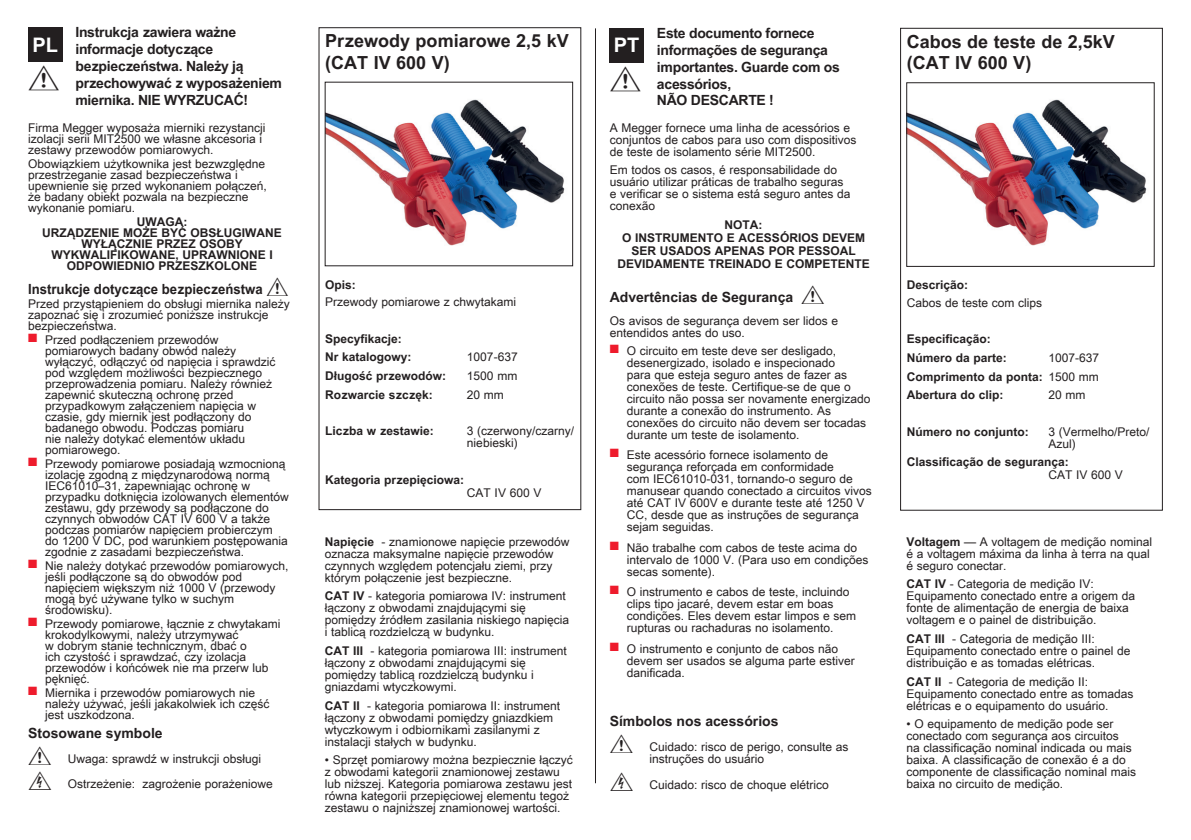
<style>
.page{position:relative;width:1191px;height:840px;background:#fff}
.page>*{position:absolute;margin:0;border:0;box-sizing:border-box;transform-origin:0 0}
.t1{font:700 20px "Arial Unicode MS";color:#fff}
.t2{font:700 18px/21.6px "Arial Unicode MS";color:#231f20}
.t3{font:700 14px/16.8px "Arial Unicode MS";letter-spacing:-.02em;color:#231f20}
.t4{font:700 14px "Arial Unicode MS";color:#231f20}
.t5{font:700 14px "Arial Unicode MS";color:#231f20;scale:.94 1}
.t6{font:12px/12px "Arial Unicode MS";color:#231f20}
.t7{font:700 12px/18.6px "Arial Unicode MS";color:#231f20}
.s1{font-weight:700}
.s2{font-weight:400}
</style>
<div class="page">
<hr style="left:595px;top:28px;width:1px;height:754px;background:#231f20">
<div style="left:318px;top:27px;width:263px;height:483px;border:1px solid #231f20"></div>
<img style="left:327px;top:95px;width:247px;height:156px">
<div style="left:28px;top:27px;width:34px;height:34px;background:#231f20"></div>
<div style="left:900px;top:28px;width:262px;height:482px;border:1px solid #231f20"></div>
<img style="left:908px;top:96px;width:247px;height:156px">
<div style="left:906px;top:82px;width:248px;height:185px;border:1px solid #231f20"></div>
<div style="left:609px;top:28px;width:34px;height:34px;background:#231f20"></div>
<h1 class="t1" style="left:32px;top:30px;width:27px">PL</h1>
<p class="t3" style="left:75px;top:25px;width:208px">Instrukcja zawiera ważne informacje dotyczące bezpieczeństwa. Należy ją przechowywać z wyposażeniem miernika. NIE WYRZUCAĆ!</p>
<p class="t6" style="left:28px;top:122px;width:239px;line-height:11px">Firma Megger wyposaża mierniki rezystancji izolacji serii MIT2500 we własne akcesoria i zestawy przewodów pomiarowych.</p>
<p class="t6" style="left:28px;top:157px;width:240px;line-height:11px">Obowiązkiem użytkownika jest bezwzględne przestrzeganie zasad bezpieczeństwa i upewnienie się przed wykonaniem połączeń, że badany obiekt pozwala na bezpieczne wykonanie pomiaru.</p>
<p class="t7" style="left:42px;top:216px;width:241px;line-height:11px;text-align:center">UWAGA:<br>URZĄDZENIE MOŻE BYĆ OBSŁUGIWANE<br>WYŁĄCZNIE PRZEZ OSOBY<br>WYKWALIFIKOWANE, UPRAWNIONE I<br>ODPOWIEDNIO PRZESZKOLONE</p>
<p class="t5" style="left:28px;top:279px;width:251px">Instrukcje dotyczące bezpieczeństwa</p>
<p class="t6" style="left:28px;top:298px;width:263px;line-height:11px">Przed przystąpieniem do obsługi miernika należy zapoznać się i zrozumieć poniższe instrukcje bezpieczeństwa.</p>
<p class="t6" style="left:45px;top:334px;width:232px;line-height:11px;text-indent:-17px"><sup>■</sup> Przed podłączeniem przewodów pomiarowych badany obwód należy wyłączyć, odłączyć od napięcia i sprawdzić pod względem możliwości bezpiecznego przeprowadzenia pomiaru. Należy również zapewnić skuteczną ochronę przed przypadkowym załączeniem napięcia w czasie, gdy miernik jest podłączony do badanego obwodu. Podczas pomiaru<br>nie należy dotykać elementów układu pomiarowego.</p>
<p class="t6" style="left:45px;top:458px;width:245px;line-height:11px;text-indent:-17px"><sup>■</sup> Przewody pomiarowe posiadają wzmocnioną izolację zgodną z międzynarodową normą IEC61010–31, zapewniając ochronę w przypadku dotknięcia izolowanych elementów zestawu, gdy przewody są podłączone do czynnych obwodów CAT IV 600 V a także podczas pomiarów napięciem probierczym do 1200 V DC, pod warunkiem postępowania zgodnie z zasadami bezpieczeństwa.</p>
<p class="t6" style="left:45px;top:560px;width:245px;line-height:11px;text-indent:-17px"><sup>■</sup> Nie należy dotykać przewodów pomiarowych, jeśli podłączone są do obwodów pod napięciem większym niż 1000 V (przewody mogą być używane tylko w suchym środowisku).</p>
<p class="t6" style="left:45px;top:617px;width:237px;line-height:11px;text-indent:-17px"><sup>■</sup> Przewody pomiarowe, łącznie z chwytakami krokodylkowymi, należy utrzymywać<br>w dobrym stanie technicznym, dbać o<br>ich czystość i sprawdzać, czy izolacja przewodów i końcówek nie ma przerw lub pęknięć.</p>
<p class="t6" style="left:45px;top:686px;width:226px;line-height:11px;text-indent:-17px"><sup>■</sup> Miernika i przewodów pomiarowych nie należy używać, jeśli jakakolwiek ich część jest uszkodzona.</p>
<p class="t4" style="left:28px;top:721px;width:136px">Stosowane symbole</p>
<p class="t6" style="left:68px;top:745px;width:207px;line-height:25.4px">Uwaga: sprawdź w instrukcji obsługi<br>Ostrzeżenie: zagrożenie porażeniowe</p>
<h2 class="t2" style="left:325px;top:30px;width:245px">Przewody pomiarowe 2,5 kV (CAT IV 600 V)</h2>
<p class="t7" style="left:325px;top:275px;width:32px">Opis:</p>
<p class="t6" style="left:325px;top:296px;width:193px">Przewody pomiarowe z chwytakami</p>
<p class="t7" style="left:325px;top:329px;width:88px">Specyfikacje:<br>Nr katalogowy:</p>
<p class="t6" style="left:467px;top:351px;width:52px">1007-637</p>
<p class="t7" style="left:325px;top:367px;width:122px">Długość przewodów:</p>
<p class="t6" style="left:467px;top:369px;width:52px">1500 mm</p>
<p class="t7" style="left:325px;top:385px;width:109px">Rozwarcie szczęk:</p>
<p class="t6" style="left:467px;top:388px;width:39px">20 mm</p>
<p class="t7" style="left:325px;top:422px;width:110px">Liczba w zestawie:</p>
<p class="t6" style="left:467px;top:424px;width:109px">3 (czerwony/czarny/ niebieski)</p>
<p class="t7" style="left:325px;top:470px;width:140px">Kategoria przepięciowa:</p>
<p class="t6" style="left:467px;top:486px;width:76px">CAT IV 600 V</p>
<p class="t6" style="left:325px;top:535px;width:246px"><span class="s1">Napięcie</span> - znamionowe napięcie przewodów oznacza maksymalne napięcie przewodów czynnych względem potencjału ziemi, przy którym połączenie jest bezpieczne.</p>
<p class="t6" style="left:325px;top:589px;width:246px"><span class="s1">CAT IV</span> - kategoria pomiarowa IV: instrument łączony z obwodami znajdującymi się pomiędzy źródłem zasilania niskiego napięcia i tablicą rozdzielczą w budynku.</p>
<p class="t6" style="left:325px;top:644px;width:243px"><span class="s1">CAT III</span> - kategoria pomiarowa III: instrument łączony z obwodami znajdującymi się pomiędzy tablicą rozdzielczą budynku i gniazdami wtyczkowymi.</p>
<p class="t6" style="left:325px;top:699px;width:237px"><span class="s1">CAT II</span> - kategoria pomiarowa II: instrument łączony z obwodami pomiędzy gniazdkiem wtyczkowym i odbiornikami zasilanymi z instalacji stałych w budynku.</p>
<p class="t6" style="left:325px;top:752px;width:249px">• Sprzęt pomiarowy można bezpiecznie łączyć z obwodami kategorii znamionowej zestawu lub niższej. Kategoria pomiarowa zestawu jest równa kategorii przepięciowej elementu tegoż zestawu o najniższej znamionowej wartości.</p>
<h1 class="t1" style="left:614px;top:30px;width:27px">PT</h1>
<p class="t3" style="left:657px;top:25px;width:184px">Este documento fornece informações de segurança importantes. Guarde com os acessórios,<br>NÃO DESCARTE !</p>
<p class="t6" style="left:609px;top:122px;width:248px">A Megger fornece uma linha de acessórios e conjuntos de cabos para uso com dispositivos de teste de isolamento série MIT2500.</p>
<p class="t6" style="left:609px;top:163px;width:242px">Em todos os casos, é responsabilidade do usuário utilizar práticas de trabalho seguras e verificar se o sistema está seguro antes da conexão</p>
<p class="t7" style="left:617px;top:218px;width:254px;line-height:13px;text-align:center">NOTA:<br>O INSTRUMENTO E ACESSÓRIOS DEVEM<br>SER USADOS APENAS POR PESSOAL<br>DEVIDAMENTE TREINADO E COMPETENTE</p>
<p class="t4" style="left:609px;top:286px;width:185px">Advertências de Segurança</p>
<p class="t6" style="left:609px;top:314px;width:230px">Os avisos de segurança devem ser lidos e entendidos antes do uso.</p>
<p class="t6" style="left:626px;top:344px;width:245px;text-indent:-17px"><sup>■</sup> O circuito em teste deve ser desligado, desenergizado, isolado e inspecionado<br>para que esteja seguro antes de fazer as conexões de teste. Certifique-se de que o circuito não possa ser novamente energizado durante a conexão do instrumento. As conexões do circuito não devem ser tocadas durante um teste de isolamento.</p>
<p class="t6" style="left:626px;top:448px;width:247px;text-indent:-17px"><sup>■</sup> Este acessório fornece isolamento de segurança reforçada em conformidade<br>com IEC61010-031, tornando-o seguro de manusear quando conectado a circuitos vivos até CAT IV 600V e durante teste até 1250 V CC, desde que as instruções de segurança sejam seguidas.</p>
<p class="t6" style="left:626px;top:541px;width:243px;text-indent:-17px"><sup>■</sup> Não trabalhe com cabos de teste acima do intervalo de 1000 V. (Para uso em condições secas somente).</p>
<p class="t6" style="left:626px;top:585px;width:231px;text-indent:-17px"><sup>■</sup> O instrumento e cabos de teste, incluindo clips tipo jacaré, devem estar em boas condições. Eles devem estar limpos e sem rupturas ou rachaduras no isolamento.</p>
<p class="t6" style="left:626px;top:642px;width:230px;text-indent:-17px"><sup>■</sup> O instrumento e conjunto de cabos não devem ser usados se alguma parte estiver danificada.</p>
<p class="t4" style="left:609px;top:710px;width:170px">Símbolos nos acessórios</p>
<p class="t6" style="left:649px;top:740px;width:201px">Cuidado: risco de perigo, consulte as instruções do usuário</p>
<p class="t6" style="left:649px;top:777px;width:181px">Cuidado: risco de choque elétrico</p>
<h2 class="t2" style="left:906px;top:31px;width:210px">Cabos de teste de 2,5kV (CAT IV 600 V)</h2>
<p class="t7" style="left:906px;top:276px;width:63px">Descrição:</p>
<p class="t6" style="left:906px;top:296px;width:137px">Cabos de teste com clips</p>
<p class="t7" style="left:906px;top:330px;width:102px">Especificação:<br>Número da parte:</p>
<p class="t7" style="left:906px;top:348px;width:194px;text-align:justify;text-indent:142px"><span class="s2">1007-637<br></span>Comprimento da ponta: <span class="s2">1500 mm </span>Abertura do clip:</p>
<p class="t6" style="left:1048px;top:388px;width:39px">20 mm</p>
<p class="t7" style="left:906px;top:422px;width:123px">Número no conjunto:</p>
<p class="t6" style="left:1048px;top:425px;width:103px">3 (Vermelho/Preto/<br>Azul)</p>
<p class="t7" style="left:906px;top:453px;width:164px">Classificação de segurança:</p>
<p class="t6" style="left:1048px;top:468px;width:76px">CAT IV 600 V</p>
<p class="t6" style="left:906px;top:535px;width:247px"><span class="s1">Voltagem</span> — A voltagem de medição nominal é a voltagem máxima da linha à terra na qual é seguro conectar.</p>
<p class="t6" style="left:906px;top:577px;width:230px"><span class="s1">CAT IV</span> - Categoria de medição IV:<br>Equipamento conectado entre a origem da fonte de alimentação de energia de baixa voltagem e o painel de distribuição.</p>
<p class="t6" style="left:906px;top:632px;width:225px"><span class="s1">CAT III</span> - Categoria de medição III:<br>Equipamento conectado entre o painel de distribuição e as tomadas elétricas.</p>
<p class="t6" style="left:906px;top:675px;width:228px"><span class="s1">CAT II</span> - Categoria de medição II:<br>Equipamento conectado entre as tomadas elétricas e o equipamento do usuário.</p>
<p class="t6" style="left:906px;top:716px;width:231px">• O equipamento de medição pode ser conectado com segurança aos circuitos<br>na classificação nominal indicada ou mais baixa. A classificação de conexão é a do componente de classificação nominal mais baixa no circuito de medição.</p>
</div>
